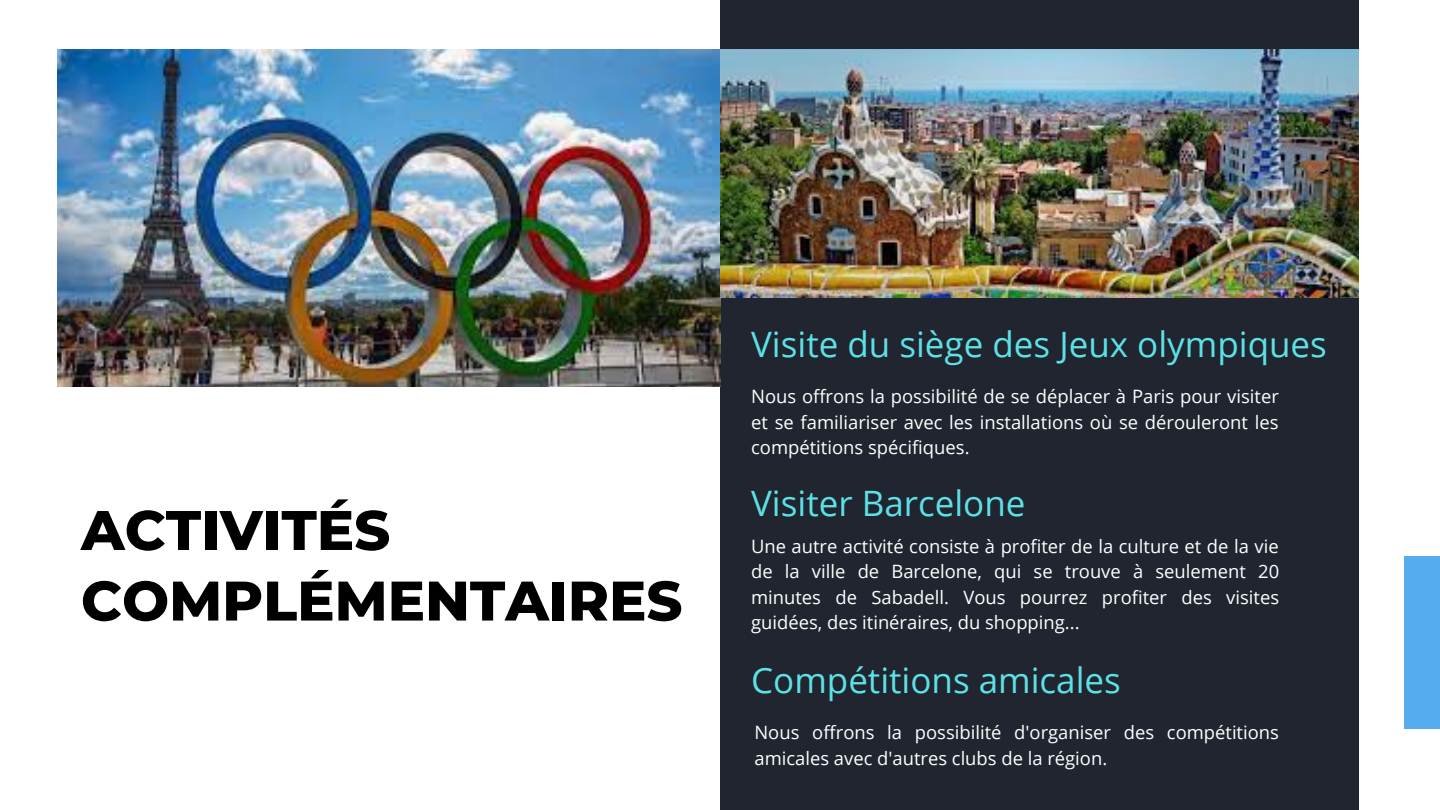
<style>
.page{position:relative;width:1440px;height:810px;background:#fff}
.page>*{position:absolute;margin:0;border:0;box-sizing:border-box;transform-origin:0 0}
.t1{font:800 55.6px/70.6px "Montserrat";color:#000}
.t2{font:35px "Open Sans";color:#5ce1e6}
.t3{font:18.4px/25.5px "Open Sans";color:#fff;text-align:justify}
</style>
<div class="page">
<div style="left:720px;top:0;width:639px;height:810px;background:#20252f"></div>
<img style="left:57px;top:49px;width:663px;height:337px">
<img style="left:720px;top:49px;width:639px;height:249px">
<div style="left:1404px;top:556px;width:36px;height:173px;background:#55acee"></div>
<h1 class="t1" style="left:81px;top:495px;width:603px">ACTIVITÉS<br>COMPLÉMENTAIRES</h1>
<h2 class="t2" style="left:751px;top:320px;width:577px">Visite du siège des Jeux olympiques</h2>
<p class="t3" style="left:751px;top:384px;width:529px">Nous offrons la possibilité de se déplacer à Paris pour visiter et se familiariser avec les installations où se dérouleront les compétitions spécifiques.</p>
<h2 class="t2" style="left:751px;top:479px;width:276px">Visiter Barcelone</h2>
<p class="t3" style="left:751px;top:533px;width:530px">Une autre activité consiste à profiter de la culture et de la vie de la ville de Barcelone, qui se trouve à seulement 20 minutes de Sabadell. Vous pourrez profiter des visites guidées, des itinéraires, du shopping...</p>
<h2 class="t2" style="left:751px;top:656px;width:371px">Compétitions amicales</h2>
<p class="t3" style="left:754px;top:720px;width:526px">Nous offrons la possibilité d'organiser des compétitions amicales avec d'autres clubs de la région.</p>
</div>
